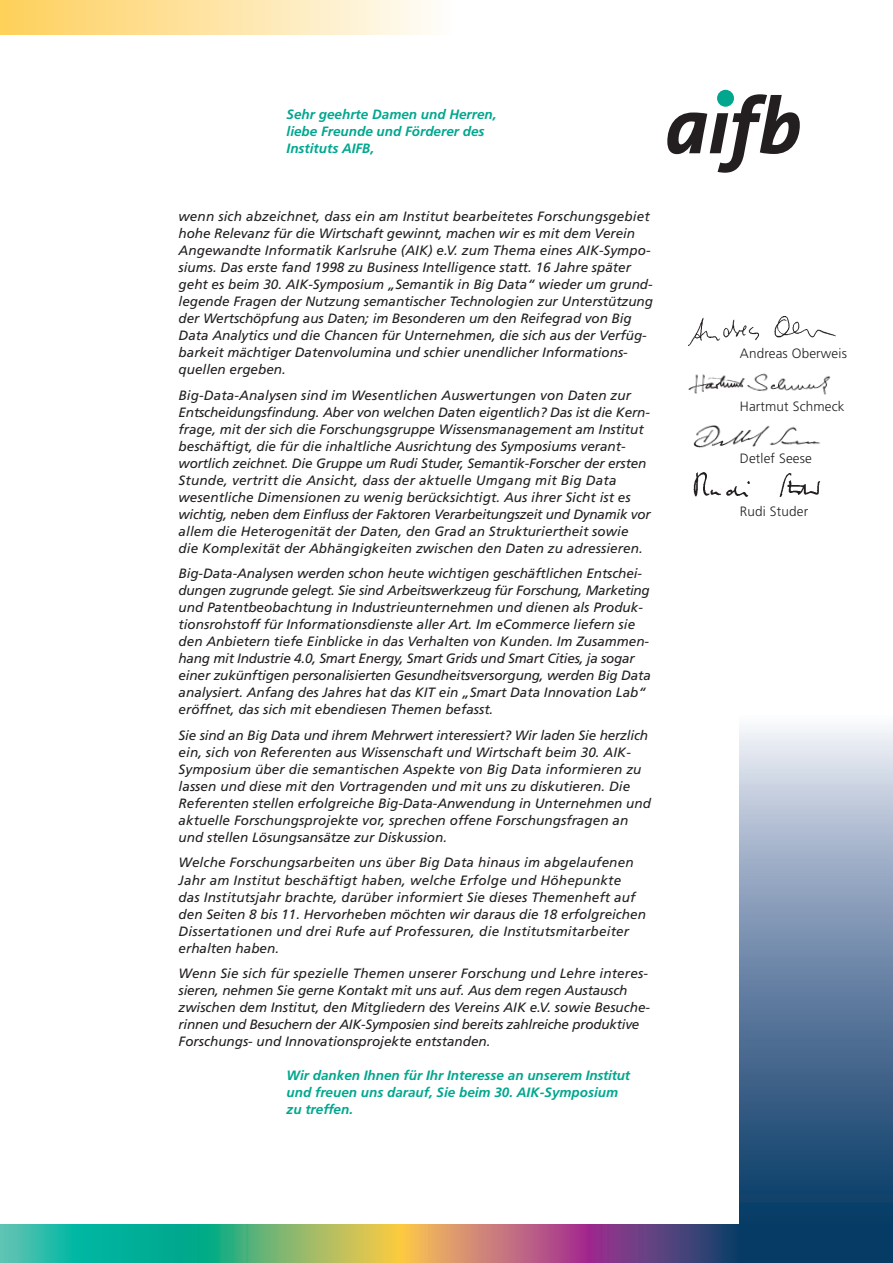
<style>
.page{position:relative;width:893px;height:1263px;background:#fff}
.page>*{position:absolute;margin:0;border:0;box-sizing:border-box;transform-origin:0 0}
.t1{font:italic 13.5px/17px "Frutiger LT Std";color:#231f20}
.t2{font:italic 700 13.5px/17px "Frutiger LT Std";color:#00a78e}
.t3{font:300 13.5px "Frutiger LT Std";letter-spacing:.01em;color:#231f20}
</style>
<div class="page">
<img style="left:740px;top:727px;width:153px;height:498px">
<div style="left:586px;top:1225px;width:154px;height:38px;background:linear-gradient(to right,#a23491,#0d466a)"></div>
<svg style="left:400px;top:1225px;width:187px;height:38px;background:#cc7b76"></svg>
<div style="left:740px;top:1225px;width:153px;height:38px;background:#053b65"></div>
<svg style="left:179px;top:1225px;width:221px;height:38px;background:#7cb86c"></svg>
<svg style="left:0;top:1225px;width:179px;height:38px;background:#15b5a1"></svg>
<div style="left:0;top:0;width:451px;height:34px;background:linear-gradient(to right,#fecf5a,#fefdfa)"></div>
<img style="left:689px;top:316px;width:146px;height:30px">
<img style="left:693px;top:425px;width:127px;height:23px">
<img style="left:689px;top:373px;width:142px;height:22px">
<div style="left:717px;top:90px;width:17px;height:17px;background:#00a78e;border-radius:50%"></div>
<svg style="left:667px;top:94px;width:133px;height:79px"></svg>
<img style="left:693px;top:472px;width:128px;height:25px">
<p class="t2" style="left:287px;top:107px;width:212px">Sehr geehrte Damen und Herren, liebe Freunde und Förderer des<br>Instituts AIFB,</p>
<p class="t1" style="left:179px;top:209px;width:476px">wenn sich abzeichnet, dass ein am Institut bearbeitetes Forschungsgebiet hohe Relevanz für die Wirtschaft gewinnt, machen wir es mit dem Verein Angewandte Informatik Karlsruhe (AIK) e.V. zum Thema eines AIK- Sympo - siums. Das erste fand 1998 zu Business Intelligence statt. 16 Jahre später geht es beim 30. AIK-Symposium „Semantik in Big Data“ wieder um grund&shy;legende Fragen der Nutzung semantischer Technologien zur Unterstützung der Wertschöpfung aus Daten; im Besonderen um den Reifegrad von Big Data Analytics und die Chancen für Unternehmen, die sich aus der Verfüg&shy;barkeit mächtiger Datenvolumina und schier unendlicher Informations&shy;quellen ergeben.</p>
<p class="t1" style="left:179px;top:388px;width:474px">Big-Data-Analysen sind im Wesentlichen Auswertungen von Daten zur Entscheidungsfindung. Aber von welchen Daten eigentlich? Das ist die Kern&shy;frage, mit der sich die Forschungsgruppe Wissensmanagement am Institut beschäftigt, die für die inhaltliche Ausrichtung des Symposiums verant&shy;wortlich zeichnet. Die Gruppe um Rudi Studer, Semantik-Forscher der ersten Stunde, vertritt die Ansicht, dass der aktuelle Umgang mit Big Data wesentliche Dimensionen zu wenig berücksichtigt. Aus ihrer Sicht ist es wichtig, neben dem Einfluss der Faktoren Verarbeitungszeit und Dynamik vor allem die Heterogenität der Daten, den Grad an Strukturiertheit sowie die Komplexität der Abhängigkeiten zwischen den Daten zu adressieren.</p>
<p class="t1" style="left:179px;top:566px;width:474px">Big-Data-Analysen werden schon heute wichtigen geschäftlichen Entschei&shy;dungen zugrunde gelegt. Sie sind Arbeitswerkzeug für Forschung, Marketing und Patentbeobachtung in Industrieunternehmen und dienen als Produk - tionsrohstoff für Informationsdienste aller Art. Im eCommerce liefern sie den Anbietern tiefe Einblicke in das Verhalten von Kunden. Im Zusammen&shy;hang mit Industrie 4.0, Smart Energy, Smart Grids und Smart Cities, ja sogar einer zukünftigen personalisierten Gesundheitsversorgung, werden Big Data analysiert. Anfang des Jahres hat das KIT ein „Smart Data Innovation Lab“ eröffnet, das sich mit ebendiesen Themen befasst.</p>
<p class="t1" style="left:179px;top:728px;width:474px">Sie sind an Big Data und ihrem Mehrwert interessiert? Wir laden Sie herzlich ein, sich von Referenten aus Wissenschaft und Wirtschaft beim 30. AIK-Symposium über die semantischen Aspekte von Big Data informieren zu lassen und diese mit den Vortragenden und mit uns zu diskutieren. Die Referenten stellen erfolgreiche Big-Data-Anwendung in Unternehmen und aktuelle Forschungsprojekte vor, sprechen offene Forschungsfragen an und stellen Lösungsansätze zur Diskussion.</p>
<p class="t1" style="left:179px;top:855px;width:469px">Welche Forschungsarbeiten uns über Big Data hinaus im abgelau fenen Jahr am Institut beschäftigt haben, welche Erfolge und Höhepunkte das Institutsjahr brachte, darüber informiert Sie dieses Themenheft auf den Seiten 8 bis 11. Hervorheben möchten wir daraus die 18 erfolgreichen Dissertationen und drei Rufe auf Professuren, die Institutsmitarbeiter erhalten haben.</p>
<p class="t1" style="left:179px;top:966px;width:473px">Wenn Sie sich für spezielle Themen unserer Forschung und Lehre interes - sieren, nehmen Sie gerne Kontakt mit uns auf. Aus dem regen Austausch zwischen dem Institut, den Mitgliedern des Vereins AIK e.V. sowie Besuche&shy;rinnen und Besuchern der AIK-Symposien sind bereits zahlreiche produktive Forschungs- und Innovationsprojekte entstanden.</p>
<p class="t2" style="left:287px;top:1068px;width:345px">Wir danken Ihnen für Ihr Interesse an unserem Institut und freuen uns darauf, Sie beim 30. AIK-Symposium zu treffen.</p>
<p class="t3" style="left:740px;top:348px;width:108px">Andreas Oberweis</p>
<p class="t3" style="left:740px;top:401px;width:106px">Hartmut Schmeck</p>
<p class="t3" style="left:740px;top:453px;width:74px">Detlef Seese</p>
<p class="t3" style="left:740px;top:506px;width:70px">Rudi Studer</p>
</div>
